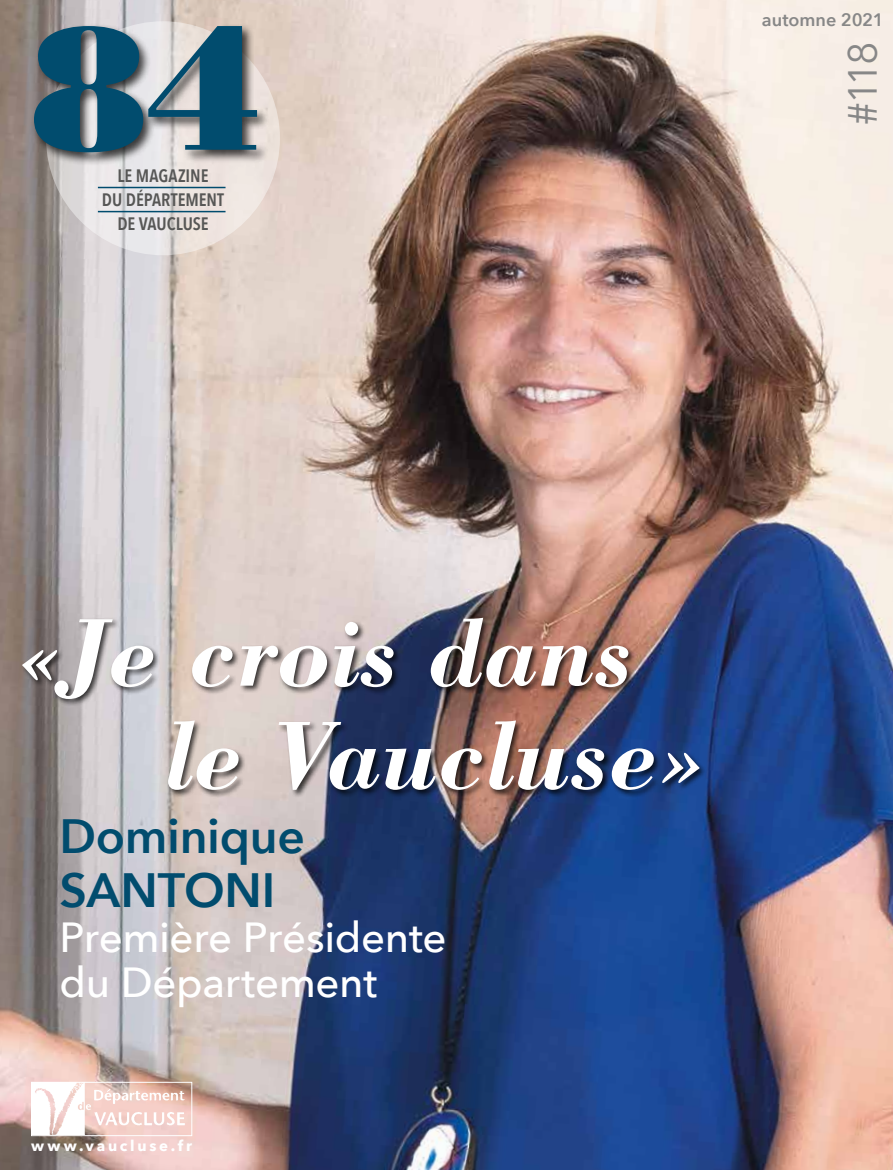
<style>
.page{position:relative;width:893px;height:1170px;background:#fff}
.page>*{position:absolute;margin:0;border:0;box-sizing:border-box;transform-origin:0 0}
.t1{font:174.6px "Bodoni Poster";color:#014c6e}
.t2{font:italic 700 99.45px/102.6px "Bodoni";color:#fff}
.t3{font:600 48px/54px "Avenir Next";letter-spacing:-.005em;color:#014c6e}
.t4{font:500 42px/45px "Avenir Next";letter-spacing:-.01em;color:#fff}
.t5{font:40.65px "Avenir Next";color:#878787}
.t6{font:600 18px/24px "Avenir Next Condensed";letter-spacing:-.005em;color:#575756;text-align:center}
.t7{font:600 18px "Avenir Next";color:#878787}
.t8{font:700 15px "Avenir Next";letter-spacing:.185em;color:#fff}
</style>
<div class="page">
<img style="left:0;top:0;width:893px;height:1169px">
<img style="left:33px;top:1083px;width:157px;height:50px">
<div style="left:31px;top:1081px;width:161px;height:54px;border:1px solid #fff"></div>
<svg style="left:46px;top:21px;width:234px;height:234px;background:#e6e1e0"></svg>
<div style="left:31px;top:23px;width:240px;height:143px;background:#000;opacity:.75"></div>
<div style="left:21px;top:615px;width:686px;height:183px;background:#000;opacity:.75"></div>
<hr style="left:98px;top:187px;width:128px;height:1px;background:#014c6e">
<hr style="left:98px;top:211px;width:128px;height:1px;background:#014c6e">
<h1 class="t1" style="left:31px;top:-19px;width:233px">84</h1>
<p class="t6" style="left:102px;top:164px;width:124px">LE MAGAZINE<br>DU DÉPARTEMENT<br>DE VAUCLUSE</p>
<p class="t7" style="left:762px;top:4px;width:123px">automne 2021</p>
<h3 class="t5" style="left:828px;top:125px;width:85px;rotate:-90deg">#118</h3>
<h2 class="t2" style="left:165px;top:599px;width:544px;text-indent:-152px">«Je crois dans le Vaucluse»</h2>
<h3 class="t3" style="left:60px;top:808px;width:247px">Dominique<br>SANTONI</h3>
<h3 class="t4" style="left:60px;top:913px;width:389px">Première Présidente du Département</h3>
<p class="t8" style="left:31px;top:1132px;width:162px">www.vaucluse.fr</p>
</div>
